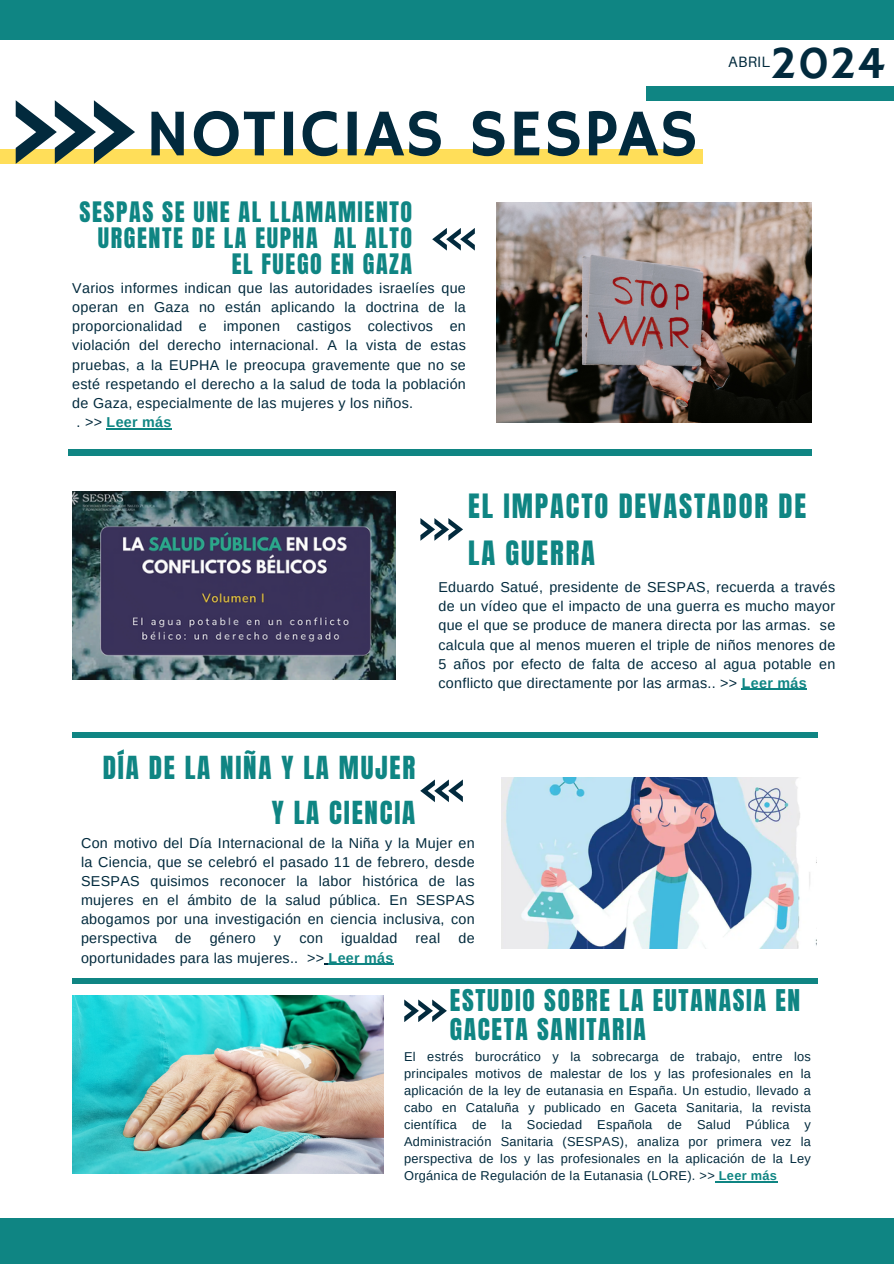
<style>
.page{position:relative;width:894px;height:1264px;background:#fff}
.page>*{position:absolute;margin:0;border:0;box-sizing:border-box;transform-origin:0 0}
.t1{font:67.2px "Hammersmith One";letter-spacing:.015em;color:#022a3d}
.t2{font:46.65px "Hammersmith One";color:#022a3d}
.t3{font:28.5px/47.2px "Anton";letter-spacing:.065em;color:#0f8583}
.t4{font:27px/45px "Anton";letter-spacing:.065em;color:#0f8583;text-align:right}
.t5{font:25.5px/29.2px "Anton";letter-spacing:.065em;color:#0f8583}
.t6{font:24px/25.8px "Anton";letter-spacing:.065em;color:#0f8583;text-align:right}
.t7{font:15px "Aileron";letter-spacing:.015em;color:#022a3d}
.t8{font:14.25px/19.2px "Arimo";letter-spacing:.02em;color:#022a3d;text-align:justify}
.t9{font:12.75px/17.1px "Arimo";letter-spacing:.02em;color:#022a3d;text-align:justify}
.s1{font-weight:700;color:#0f8583}
</style>
<div class="page">
<div style="left:0;top:149px;width:702px;height:15px;background:#ffde59"></div>
<div style="left:645px;top:86px;width:248px;height:14px;background:#0f8583"></div>
<div style="left:0;top:0;width:893px;height:39px;background:#0f8583"></div>
<div style="left:0;top:1217px;width:893px;height:46px;background:#0f8583"></div>
<svg style="left:420px;top:518px;width:43px;height:22px"></svg>
<img style="left:72px;top:491px;width:323px;height:188px">
<img style="left:501px;top:777px;width:315px;height:171px">
<svg style="left:420px;top:779px;width:43px;height:23px"></svg>
<div style="left:72px;top:732px;width:745px;height:6px;background:#0f8583"></div>
<img style="left:496px;top:202px;width:315px;height:221px">
<svg style="left:432px;top:228px;width:42px;height:22px"></svg>
<div style="left:68px;top:449px;width:743px;height:6px;background:#0f8583"></div>
<svg style="left:16px;top:100px;width:119px;height:64px"></svg>
<hr style="left:741px;top:689px;width:65px;height:1px;background:#0f8583">
<hr style="left:328px;top:963px;width:65px;height:1px;background:#0f8583">
<hr style="left:107px;top:428px;width:65px;height:1px;background:#0f8583">
<img style="left:73px;top:995px;width:310px;height:178px">
<svg style="left:404px;top:999px;width:43px;height:22px"></svg>
<hr style="left:714px;top:1181px;width:63px;height:1px;background:#0f8583">
<div style="left:72px;top:978px;width:745px;height:5px;background:#0f8583"></div>
<h1 class="t1" style="left:145px;top:95px;width:554px">NOTICIAS SESPAS</h1>
<h3 class="t6" style="left:79px;top:199px;width:334px">SESPAS SE UNE AL LLAMAMIENTO<br>URGENTE DE LA EUPHA AL ALTO<br>EL FUEGO EN GAZA</h3>
<p class="t8" style="left:72px;top:278px;width:395px;text-align:left">Varios informes indican que las autoridades israelíes que operan en Gaza no están aplicando la doctrina de la proporcionalidad e imponen castigos colectivos en violación del derecho internacional. A la vista de estas pruebas, a la EUPHA le preocupa gravemente que no se esté respetando el derecho a la salud de toda la población de Gaza, especialmente de las mujeres y los niños.<br>. &gt;&gt; <span class="s1">Leer más</span></p>
<h2 class="t2" style="left:769px;top:35px;width:116px">2024</h2>
<p class="t7" style="left:728px;top:52px;width:43px">ABRIL</p>
<h3 class="t3" style="left:468px;top:482px;width:339px">EL IMPACTO DEVASTADOR DE<br>LA GUERRA</h3>
<p class="t8" style="left:438px;top:577px;width:398px">Eduardo Satué, presidente de SESPAS, recuerda a través de un vídeo que el impacto de una guerra es mucho mayor que el que se produce de manera directa por las armas. se calcula que al menos mueren el triple de niños menores de 5 años por efecto de falta de acceso al agua potable en conflicto que directamente por las armas.. &gt;&gt; <span class="s1">Leer más</span></p>
<h3 class="t4" style="left:103px;top:745px;width:314px">DÍA DE LA NIÑA Y LA MUJER<br>Y LA CIENCIA</h3>
<p class="t8" style="left:81px;top:833px;width:395px">Con motivo del Día Internacional de la Niña y la Mujer en la Ciencia, que se celebró el pasado 11 de febrero, desde SESPAS quisimos reconocer la labor histórica de las mujeres en el ámbito de la salud pública. En SESPAS abogamos por una investigación en ciencia inclusiva, con perspectiva</p>
<p class="t8" style="left:175px;top:928px;width:18px">de</p>
<p class="t8" style="left:210px;top:928px;width:47px">género</p>
<p class="t8" style="left:274px;top:928px;width:9px">y</p>
<p class="t8" style="left:299px;top:928px;width:25px">con</p>
<p class="t8" style="left:341px;top:928px;width:58px">igualdad</p>
<p class="t8" style="left:415px;top:928px;width:26px">real</p>
<p class="t8" style="left:458px;top:928px;width:18px">de</p>
<p class="t8" style="left:81px;top:948px;width:314px">oportunidades para las mujeres.. &gt;&gt; <span class="s1">Leer más</span></p>
<h3 class="t5" style="left:449px;top:985px;width:352px">ESTUDIO SOBRE LA EUTANASIA EN<br>GACETA SANITARIA</h3>
<p class="t9" style="left:404px;top:1047px;width:408px">El estrés burocrático y la sobrecarga de trabajo, entre los principales motivos de malestar de los y las profesionales en la aplicación de la ley de eutanasia en España. Un estudio, llevado a cabo en Cataluña y publicado en Gaceta Sanitaria, la revista científica de la Sociedad Española de Salud Pública y Administración Sanitaria (SESPAS), analiza por primera vez la perspectiva de los y las profesionales en la aplicación de la Ley Orgánica de Regulación de la Eutanasia (LORE). &gt;&gt; <span class="s1">Leer más</span></p>
</div>
